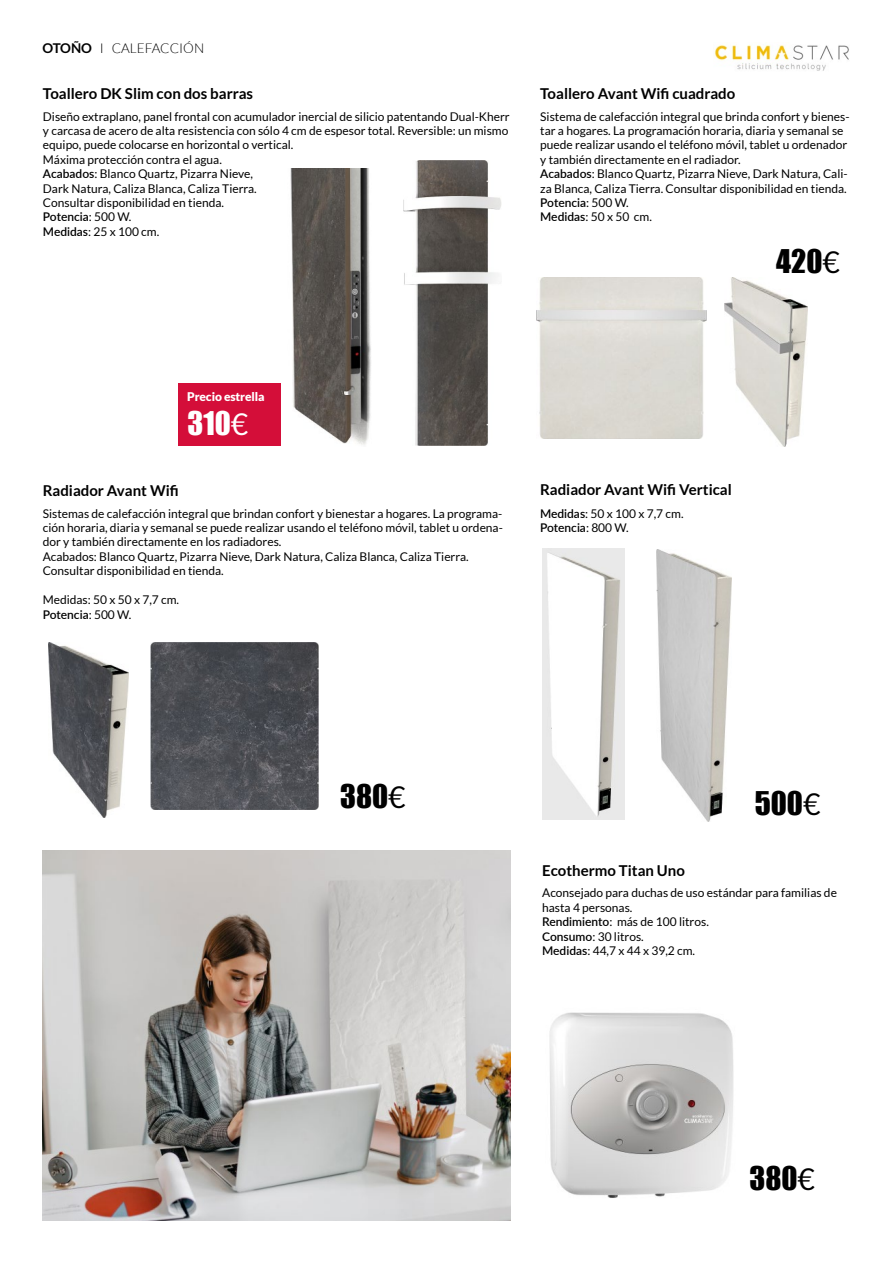
<style>
.page{position:relative;width:893px;height:1263px;background:#fff}
.page>*{position:absolute;margin:0;border:0;box-sizing:border-box;transform-origin:0 0}
.t1{font:30px "Impact";color:#000}
.t2{font:30px "Impact";color:#fff}
.Títulos_productos{font:700 15px "Lato";color:#000}
.t3{font:300 13.5px "Lato";color:#000}
.Cuerpo_párrafos_info{font:12px/14.4px "Lato";color:#000}
.Cuerpo_párrafos_info-2{font:600 12px "Lato";color:#000}
.Títulos_cosas{font:900 12px "Lato";letter-spacing:-.01em;color:#fff}
.s1{font-weight:700}
.s2{font-weight:600}
.s3{font-family:"Lato"}
.s4{font-weight:400}
</style>
<div class="page">
<img style="left:43px;top:850px;width:467px;height:370px">
<img style="left:724px;top:277px;width:84px;height:169px">
<img style="left:537px;top:277px;width:169px;height:162px">
<div style="left:179px;top:383px;width:102px;height:62px;background:#d40e39"></div>
<img style="left:49px;top:642px;width:79px;height:176px">
<img style="left:150px;top:642px;width:169px;height:168px">
<img style="left:404px;top:161px;width:98px;height:284px">
<img style="left:290px;top:168px;width:81px;height:277px">
<img style="left:543px;top:548px;width:81px;height:271px">
<img style="left:549px;top:1012px;width:185px;height:186px">
<img style="left:714px;top:45px;width:135px;height:26px">
<img style="left:657px;top:549px;width:74px;height:273px">
<p class="t3" style="left:43px;top:41px;width:163px"><span class="s1">OTOÑO</span> I CALEFACCIÓN</p>
<p class="Títulos_productos" style="left:43px;top:85px;width:212px">Toallero DK Slim con dos barras</p>
<p class="Títulos_productos" style="left:540px;top:85px;width:197px">Toallero Avant Wifi cuadrado</p>
<p class="Cuerpo_párrafos_info" style="left:43px;top:109px;width:468px;text-align:justify">Diseño extraplano, panel frontal con acumulador inercial de silicio patentando Dual-Kherr y carcasa de acero de alta resistencia con sólo 4 cm de espesor total. Reversible: un mismo equipo, puede colocarse en horizontal o vertical.</p>
<p class="Cuerpo_párrafos_info" style="left:43px;top:152px;width:180px">Máxima protección contra el agua.</p>
<p class="Cuerpo_párrafos_info" style="left:43px;top:167px;width:212px"><span class="s2">Acabados</span>: Blanco Quartz, Pizarra Nieve,</p>
<p class="Cuerpo_párrafos_info" style="left:43px;top:181px;width:215px">Dark Natura, Caliza Blanca, Caliza Tierra.</p>
<p class="Cuerpo_párrafos_info" style="left:43px;top:195px;width:183px">Consultar disponibilidad en tienda.</p>
<p class="Cuerpo_párrafos_info" style="left:43px;top:210px;width:118px"><span class="s2">Potencia</span>: 500 W.<br><span class="s2">Medidas</span>: 25 x 100 cm.</p>
<p class="Cuerpo_párrafos_info" style="left:540px;top:109px;width:311px">Sistema de calefacción integral que brinda confort y bienes&shy;tar a hogares. La programación horaria, diaria y semanal se puede realizar usando el teléfono móvil, tablet u ordenador y también directamente en el radiador.</p>
<p class="Cuerpo_párrafos_info" style="left:540px;top:167px;width:309px;text-align:justify"><span class="s2">Acabados</span>: Blanco Quartz, Pizarra Nieve, Dark Natura, Cali&shy;za Blanca, Caliza Tierra. Consultar disponibilidad en tienda.<br><span class="s2">Potencia</span>: 500 W.</p>
<p class="Cuerpo_párrafos_info" style="left:540px;top:210px;width:113px"><span class="s2">Medidas</span>: 50 x 50 cm.</p>
<p class="t1" style="left:776px;top:238px;width:65px">420<span class="s3">€</span></p>
<p class="Títulos_cosas" style="left:187px;top:389px;width:79px">Precio estrella</p>
<p class="t2" style="left:188px;top:400px;width:62px">310<span class="s3">€</span></p>
<p class="Títulos_productos" style="left:43px;top:482px;width:138px">Radiador Avant Wifi</p>
<p class="Cuerpo_párrafos_info" style="left:43px;top:506px;width:462px;text-align:justify">Sistemas de calefacción integral que brindan confort y bienestar a hogares. La programa&shy;ción horaria, diaria y semanal se puede realizar usando el teléfono móvil, tablet u ordena&shy;dor y también directamente en los radiadores.</p>
<p class="Cuerpo_párrafos_info" style="left:43px;top:549px;width:427px">Acabados: Blanco Quartz, Pizarra Nieve, Dark Natura, Caliza Blanca, Caliza Tierra.</p>
<p class="Cuerpo_párrafos_info" style="left:43px;top:564px;width:183px">Consultar disponibilidad en tienda.</p>
<p class="Cuerpo_párrafos_info" style="left:43px;top:592px;width:138px">Medidas: 50 x 50 x 7,7 cm.<br><span class="s2">Potencia</span>: 500 W.</p>
<p class="Títulos_productos" style="left:540px;top:481px;width:193px">Radiador Avant Wifi Vertical</p>
<p class="Cuerpo_párrafos_info" style="left:540px;top:506px;width:145px"><span class="s2">Medidas</span>: 50 x 100 x 7,7 cm.</p>
<p class="Cuerpo_párrafos_info-2" style="left:540px;top:519px;width:90px">Potencia<span class="s4">: 800 W.</span></p>
<p class="t1" style="left:340px;top:773px;width:67px">380<span class="s3">€</span></p>
<p class="Títulos_productos" style="left:542px;top:862px;width:144px">Ecothermo Titan Uno</p>
<p class="t1" style="left:755px;top:780px;width:67px">500<span class="s3">€</span></p>
<p class="Cuerpo_párrafos_info" style="left:542px;top:886px;width:296px">Aconsejado para duchas de uso estándar para familias de hasta 4 personas.</p>
<p class="Cuerpo_párrafos_info" style="left:542px;top:914px;width:168px"><span class="s2">Rendimiento</span>: más de 100 litros.</p>
<p class="Cuerpo_párrafos_info" style="left:542px;top:929px;width:103px"><span class="s2">Consumo</span>: 30 litros.</p>
<p class="Cuerpo_párrafos_info" style="left:542px;top:943px;width:154px"><span class="s2">Medidas</span>: 44,7 x 44 x 39,2 cm.</p>
<p class="t1" style="left:749px;top:1155px;width:67px">380<span class="s3">€</span></p>
</div>
